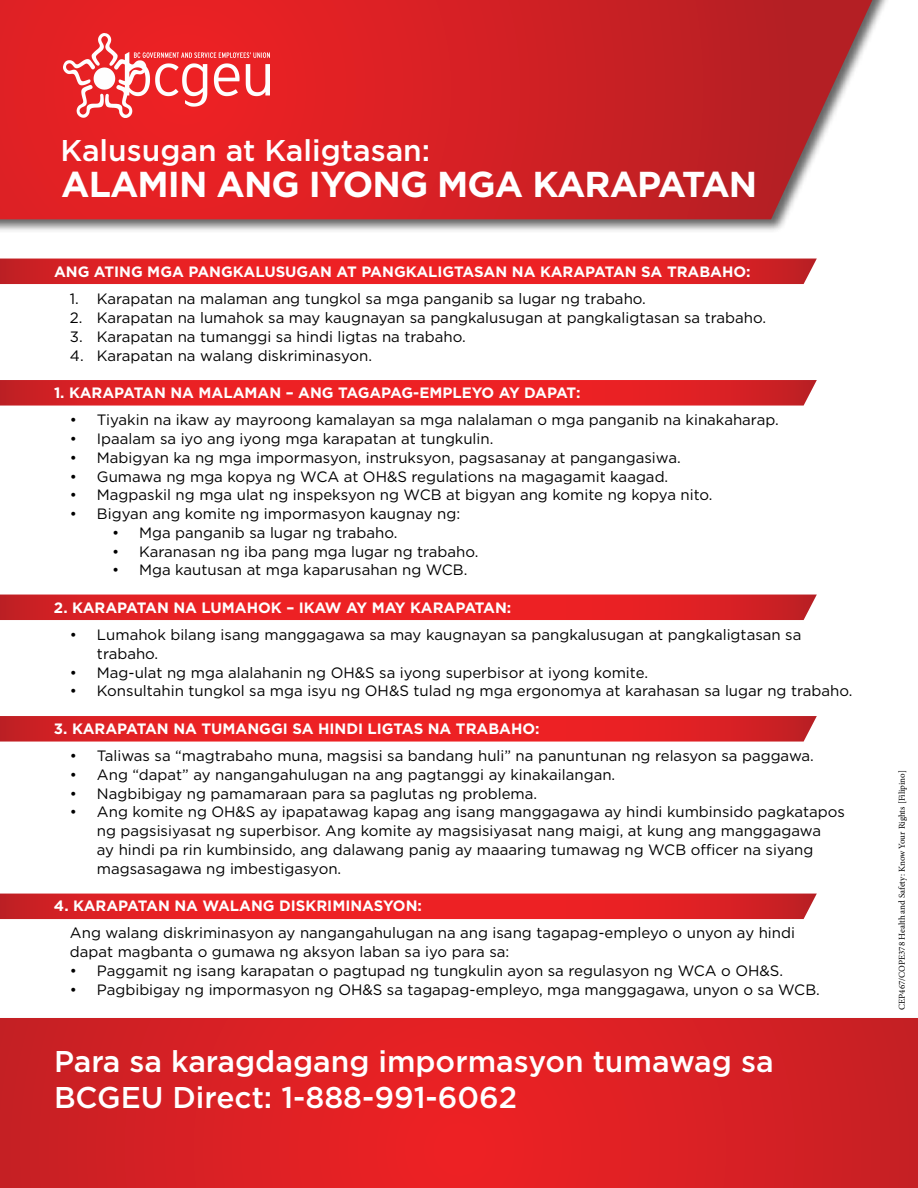
<style>
.page{position:relative;width:918px;height:1188px;background:#fff}
.page>*{position:absolute;margin:0;border:0;box-sizing:border-box;transform-origin:0 0}
.t1{font:700 36px "Gotham";letter-spacing:-.025em;color:#fff}
.t2{font:500 30px/36px "Gotham";color:#fff}
.t3{font:15px/18.8px "Gotham";color:#000}
.t4{font:700 15px "Gotham";color:#fff}
.t5{font:9px "Minion Pro";color:#000}
</style>
<div class="page">
<svg style="left:0;top:894px;width:817px;height:25px;background:#e32225"></svg>
<svg style="left:0;top:716px;width:817px;height:26px;background:#e3262a"></svg>
<svg style="left:0;top:595px;width:817px;height:25px;background:#e32225"></svg>
<svg style="left:0;top:380px;width:817px;height:26px;background:#e3262a"></svg>
<div style="left:0;top:0;width:905px;height:234px;background:#000;opacity:.6"></div>
<svg style="left:0;top:0;width:872px;height:219px;background:#d42c30"></svg>
<svg style="left:0;top:259px;width:817px;height:25px;background:#e32225"></svg>
<svg style="left:63px;top:33px;width:207px;height:85px;fill:#eb2124"></svg>
<svg style="left:0;top:1018px;width:918px;height:170px;background:#d92024"></svg>
<h2 class="t2" style="left:61px;top:132px;width:371px">Kalusugan at Kaligtasan:</h2>
<h1 class="t1" style="left:61px;top:160px;width:698px">ALAMIN ANG IYONG MGA KARAPATAN</h1>
<p class="t4" style="left:54px;top:262px;width:698px">ANG ATING MGA PANGKALUSUGAN AT PANGKALIGTASAN NA KARAPATAN SA TRABAHO:</p>
<p class="t3" style="left:70px;top:289px;width:578px">1. Karapatan na malaman ang tungkol sa mga panganib sa lugar ng trabaho.</p>
<p class="t3" style="left:70px;top:308px;width:698px">2. Karapatan na lumahok sa may kaugnayan sa pangkalusugan at pangkaligtasan sa trabaho.</p>
<p class="t3" style="left:70px;top:327px;width:397px">3. Karapatan na tumanggi sa hindi ligtas na trabaho.</p>
<p class="t3" style="left:70px;top:346px;width:304px">4. Karapatan na walang diskriminasyon.</p>
<p class="t4" style="left:54px;top:383px;width:528px">1. KARAPATAN NA MALAMAN – ANG TAGAPAG-EMPLEYO AY DAPAT:</p>
<p class="t3" style="left:70px;top:410px;width:710px">• Tiyakin na ikaw ay mayroong kamalayan sa mga nalalaman o mga panganib na kinakaharap.</p>
<p class="t3" style="left:70px;top:429px;width:425px">• Ipaalam sa iyo ang iyong mga karapatan at tungkulin.</p>
<p class="t3" style="left:70px;top:448px;width:612px">• Mabigyan ka ng mga impormasyon, instruksyon, pagsasanay at pangangasiwa.</p>
<p class="t3" style="left:70px;top:467px;width:600px">• Gumawa ng mga kopya ng WCA at OH&amp;S regulations na magagamit kaagad.</p>
<p class="t3" style="left:70px;top:485px;width:644px">• Magpaskil ng mga ulat ng inspeksyon ng WCB at bigyan ang komite ng kopya nito.</p>
<p class="t3" style="left:70px;top:504px;width:392px">• Bigyan ang komite ng impormasyon kaugnay ng:</p>
<p class="t3" style="left:112px;top:523px;width:287px">• Mga panganib sa lugar ng trabaho.</p>
<p class="t3" style="left:112px;top:542px;width:368px">• Karanasan ng iba pang mga lugar ng trabaho.</p>
<p class="t3" style="left:112px;top:560px;width:357px">• Mga kautusan at mga kaparusahan ng WCB.</p>
<p class="t4" style="left:54px;top:598px;width:459px">2. KARAPATAN NA LUMAHOK – IKAW AY MAY KARAPATAN:</p>
<p class="t3" style="left:97px;top:625px;width:706px;text-indent:-27px">• Lumahok bilang isang manggagawa sa may kaugnayan sa pangkalusugan at pangkaligtasan sa trabaho.</p>
<p class="t3" style="left:70px;top:663px;width:580px">• Mag-ulat ng mga alalahanin ng OH&amp;S sa iyong superbisor at iyong komite.</p>
<p class="t3" style="left:70px;top:681px;width:784px">• Konsultahin tungkol sa mga isyu ng OH&amp;S tulad ng mga ergonomya at karahasan sa lugar ng trabaho.</p>
<p class="t4" style="left:54px;top:719px;width:487px">3. KARAPATAN NA TUMANGGI SA HINDI LIGTAS NA TRABAHO:</p>
<p class="t3" style="left:70px;top:746px;width:746px">• Taliwas sa “magtrabaho muna, magsisi sa bandang huli” na panuntunan ng relasyon sa paggawa.</p>
<p class="t3" style="left:70px;top:765px;width:547px">• Ang “dapat” ay nangangahulugan na ang pagtanggi ay kinakailangan.</p>
<p class="t3" style="left:70px;top:784px;width:469px">• Nagbibigay ng pamamaraan para sa paglutas ng problema.</p>
<p class="t3" style="left:97px;top:802px;width:750px;text-indent:-27px">• Ang komite ng OH&amp;S ay ipapatawag kapag ang isang manggagawa ay hindi kumbinsido pagkatapos ng pagsisiyasat ng superbisor. Ang komite ay magsisiyasat nang maigi, at kung ang manggagawa<br>ay hindi pa rin kumbinsido, ang dalawang panig ay maaaring tumawag ng WCB officer na siyang magsasagawa ng imbestigasyon.</p>
<p class="t4" style="left:54px;top:896px;width:369px">4. KARAPATAN NA WALANG DISKRIMINASYON:</p>
<p class="t3" style="left:70px;top:923px;width:727px">Ang walang diskriminasyon ay nangangahulugan na ang isang tagapag-empleyo o unyon ay hindi dapat magbanta o gumawa ng aksyon laban sa iyo para sa:</p>
<p class="t3" style="left:70px;top:961px;width:715px">• Paggamit ng isang karapatan o pagtupad ng tungkulin ayon sa regulasyon ng WCA o OH&amp;S.</p>
<p class="t3" style="left:70px;top:980px;width:751px">• Pagbibigay ng impormasyon ng OH&amp;S sa tagapag-empleyo, mga manggagawa, unyon o sa WCB.</p>
<h2 class="t2" style="left:54px;top:1043px;width:721px">Para sa karagdagang impormasyon tumawag sa<br>BCGEU Direct: 1-888-991-6062</h2>
<p class="t5" style="left:896px;top:1010px;width:242px;rotate:-90deg">CEP467/COPE378 Health and Safety: Know Your Rights [Filipino]</p>
</div>
